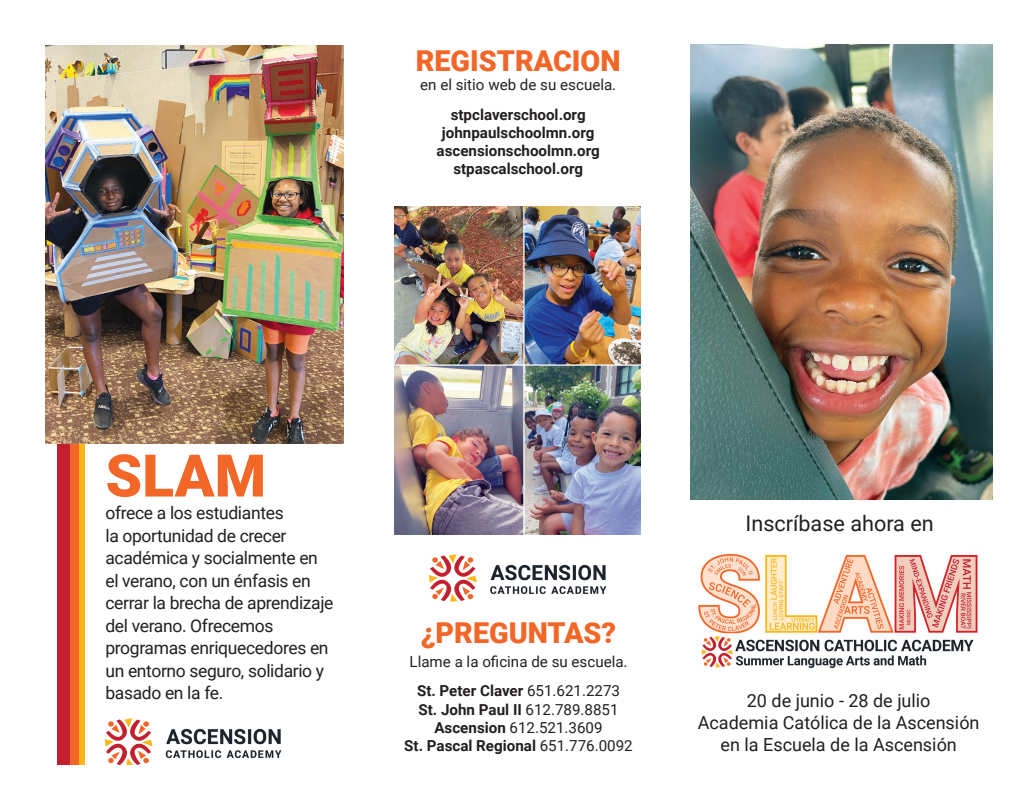
<style>
.page{position:relative;width:1035px;height:810px;background:#fff}
.page>*{position:absolute;margin:0;border:0;box-sizing:border-box;transform-origin:0 0}
.t1{font:900 58.75px "Roboto";color:#f26628}
.t2{font:900 28.75px "Roboto";color:#f26628}
.t3{font:21.62px "Roboto";color:#231f20}
.t4{font:18px/21.6px "Roboto";color:#231f20;text-align:center}
.t5{font:17.5px/22.5px "Roboto";letter-spacing:-.02em;color:#231f20}
.t6{font:700 15.12px/18.1px "Roboto";color:#231f20;text-align:center}
.t7{font:15.12px/29.4px "Roboto";color:#231f20;text-align:center}
.s1{font-weight:700}
.s2{font-weight:400}
</style>
<div class="page">
<img style="left:690px;top:45px;width:303px;height:455px">
<img style="left:84px;top:702px;width:198px;height:63px">
<div style="left:57px;top:122px;width:15px;height:684px;background:#c21f31"></div>
<div style="left:71px;top:116px;width:13px;height:685px;background:#fcb615"></div>
<div style="left:71px;top:117px;width:8px;height:684px;background:#f26628"></div>
<img style="left:45px;top:45px;width:298px;height:399px">
<div style="left:28px;top:765px;width:128px;height:45px;background:#fff"></div>
<img style="left:428px;top:554px;width:179px;height:48px">
<img style="left:698px;top:553px;width:280px;height:116px">
<img style="left:525px;top:207px;width:116px;height:328px">
<img style="left:395px;top:207px;width:128px;height:157px">
<img style="left:395px;top:366px;width:128px;height:169px">
<hr style="left:385px;top:364px;width:266px;height:2px;background:#fff">
<h2 class="t2" style="left:416px;top:41px;width:206px">REGISTRACION</h2>
<p class="t7" style="left:420px;top:70px;width:198px">en el sitio web de su escuela.</p>
<p class="t6" style="left:437px;top:105px;width:165px">stpclaverschool.org johnpaulschoolmn.org ascensionschoolmn.org stpascalschool.org</p>
<h1 class="t1" style="left:105px;top:434px;width:162px">SLAM</h1>
<p class="t5" style="left:105px;top:501px;width:230px">ofrece a los estudiantes<br>la oportunidad de crecer académica y socialmente en el verano, con un énfasis en cerrar la brecha de aprendizaje del verano. Ofrecemos programas enriquecedores en un entorno seguro, solidario y basado en la fe.</p>
<h2 class="t2" style="left:421px;top:613px;width:197px">¿PREGUNTAS?</h2>
<p class="t7" style="left:410px;top:646px;width:220px">Llame a la oficina de su escuela.<br><span class="s1">St. Peter Claver</span> 651.621.2273</p>
<p class="t6" style="left:404px;top:700px;width:230px">St. John Paul II <span class="s2">612.789.8851<br></span>Ascension <span class="s2">612.521.3609<br></span>St. Pascal Regional <span class="s2">651.776.0092</span></p>
<p class="t3" style="left:746px;top:508px;width:190px">Inscríbase ahora en</p>
<p class="t4" style="left:698px;top:689px;width:283px">20 de junio - 28 de julio<br>Academia Católica de la Ascensión en la Escuela de la Ascensión</p>
</div>
